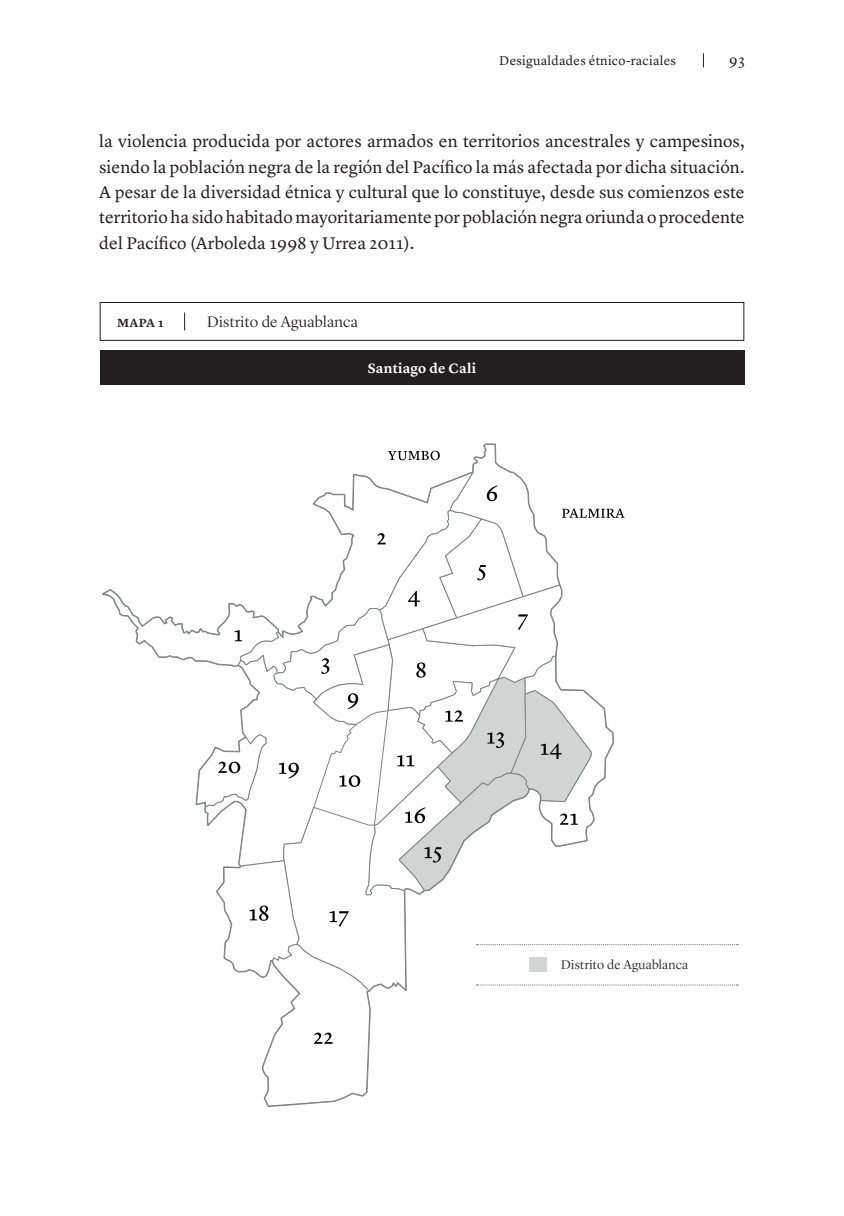
<style>
.page{position:relative;width:844px;height:1216px;background:#fff}
.page>*{position:absolute;margin:0;border:0;box-sizing:border-box;transform-origin:0 0}
.t1{font:17.5px/25.4px "Lyon Text";color:#231f20;text-align:justify}
.t2{font:300 15.75px "Lyon Display";letter-spacing:.02em;color:#231f20}
.t3{font:14.88px "Lyon Text";color:#231f20}
.t4{font:600 14px "Lyon Text";letter-spacing:.02em;color:#fff}
.t5{font:13.12px "Lyon Text";letter-spacing:.02em;color:#231f20}
.t6{font:300 13.12px "Lyon Display";letter-spacing:.025em;color:#231f20}
.t7{font:600 12.25px "Lyon Text";color:#231f20}
</style>
<div class="page">
<svg style="left:703px;top:53px;width:1px;height:14px"></svg>
<div style="left:100px;top:302px;width:644px;height:39px;border:1px solid #231f20"></div>
<svg style="left:184px;top:312px;width:1px;height:18px"></svg>
<div style="left:100px;top:350px;width:643px;height:35px;background:#231f20"></div>
<svg style="left:102px;top:443px;width:636px;height:664px"></svg>
<div style="left:529px;top:956px;width:18px;height:15px;background:#d2d3d3"></div>
<p class="t5" style="left:499px;top:51px;width:178px">Desigualdades étnico-raciales</p>
<p class="t3" style="left:729px;top:48px;width:17px">93</p>
<p class="t1" style="left:99px;top:127px;width:646px">la violencia producida por actores armados en territorios ancestrales y campesinos, siendo la población negra de la región del Pacífico la más afectada por dicha situación.<br>A pesar de la diversidad étnica y cultural que lo constituye, desde sus comienzos este territorio ha sido habitado mayoritariamente por población negra oriunda o procedente del Pacífico (Arboleda 1998 y Urrea 2011).</p>
<p class="t7" style="left:117px;top:313px;width:48px">MAPA 1</p>
<p class="t2" style="left:207px;top:311px;width:152px">Distrito de Aguablanca</p>
<p class="t4" style="left:368px;top:357px;width:110px">Santiago de Cali</p>
<p class="t6" style="left:561px;top:955px;width:128px">Distrito de Aguablanca</p>
</div>
